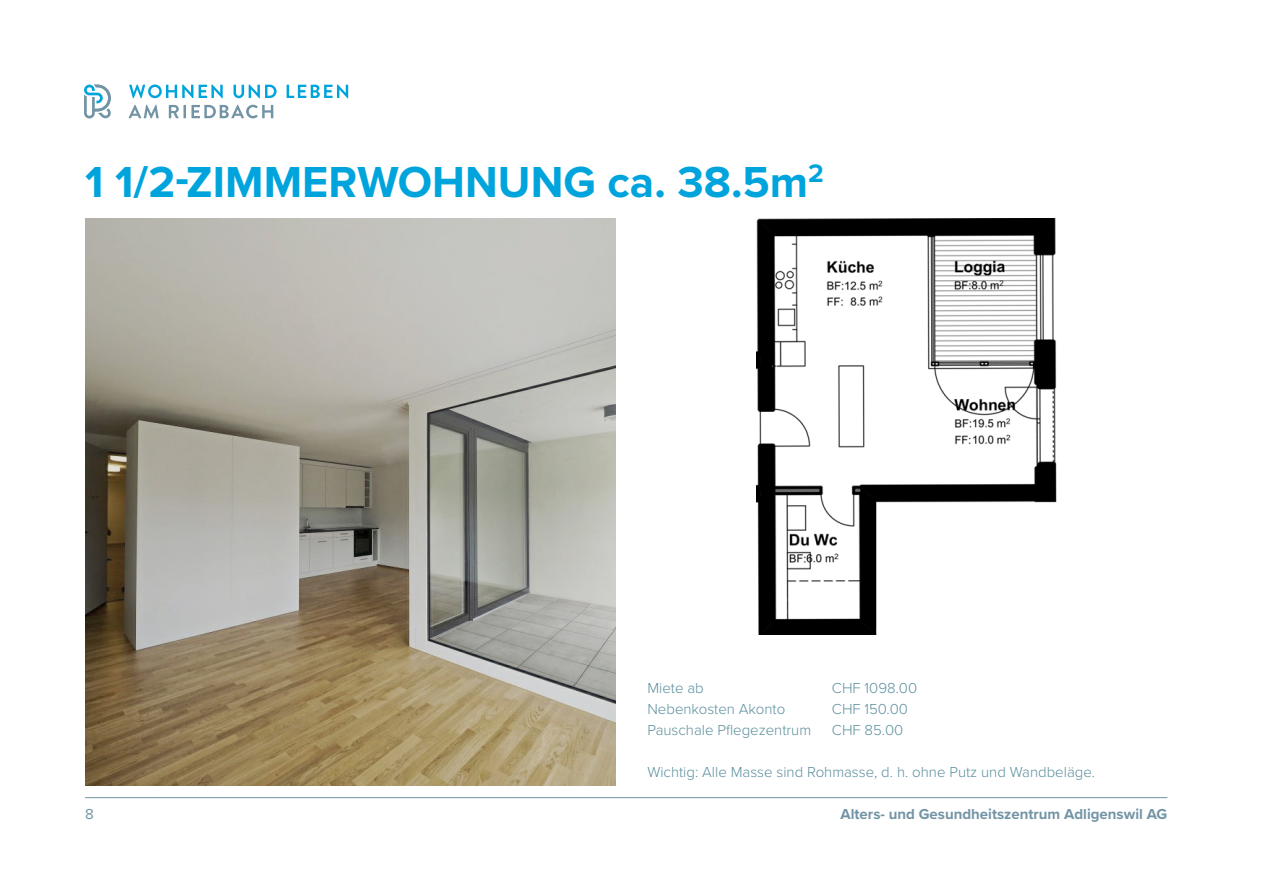
<style>
.page{position:relative;width:1263px;height:893px;background:#fff}
.page>*{position:absolute;margin:0;border:0;box-sizing:border-box;transform-origin:0 0}
.t1{font:700 45px "Proxima Nova";color:#00a4dc}
.t2{font:300 15px "Proxima Nova";color:#5c8f9e}
.t3{font:700 15px "Proxima Nova";color:#7394a5}
.t4{font:15px "Proxima Nova";color:#7394a5}
</style>
<div class="page">
<svg style="left:84px;top:85px;width:27px;height:34px"></svg>
<svg style="left:129px;top:84px;width:64px;height:14px"></svg>
<svg style="left:199px;top:84px;width:24px;height:14px"></svg>
<svg style="left:233px;top:84px;width:44px;height:14px"></svg>
<svg style="left:287px;top:84px;width:61px;height:14px"></svg>
<svg style="left:129px;top:105px;width:30px;height:13px"></svg>
<svg style="left:169px;top:105px;width:104px;height:13px"></svg>
<hr style="left:85px;top:797px;width:1082px;height:1px;background:#7394a5">
<img style="left:85px;top:218px;width:530px;height:567px">
<img style="left:757px;top:218px;width:300px;height:417px">
<h1 class="t1" style="left:85px;top:149px;width:740px">1 1/2-ZIMMERWOHNUNG ca. 38.5m<sup>2</sup></h1>
<p class="t2" style="left:647px;top:677px;width:58px">Miete ab</p>
<p class="t2" style="left:832px;top:677px;width:87px">CHF 1098.00</p>
<p class="t2" style="left:647px;top:698px;width:139px">Nebenkosten Akonto</p>
<p class="t2" style="left:832px;top:698px;width:78px">CHF 150.00</p>
<p class="t2" style="left:647px;top:719px;width:165px">Pauschale Pflegezentrum</p>
<p class="t2" style="left:832px;top:719px;width:73px">CHF 85.00</p>
<p class="t2" style="left:647px;top:761px;width:449px">Wichtig: Alle Masse sind Rohmasse, d. h. ohne Putz und Wandbeläge.</p>
<p class="t4" style="left:85px;top:803px;width:10px">8</p>
<p class="t3" style="left:840px;top:803px;width:328px">Alters- und Gesundheitszentrum Adligenswil AG</p>
</div>
